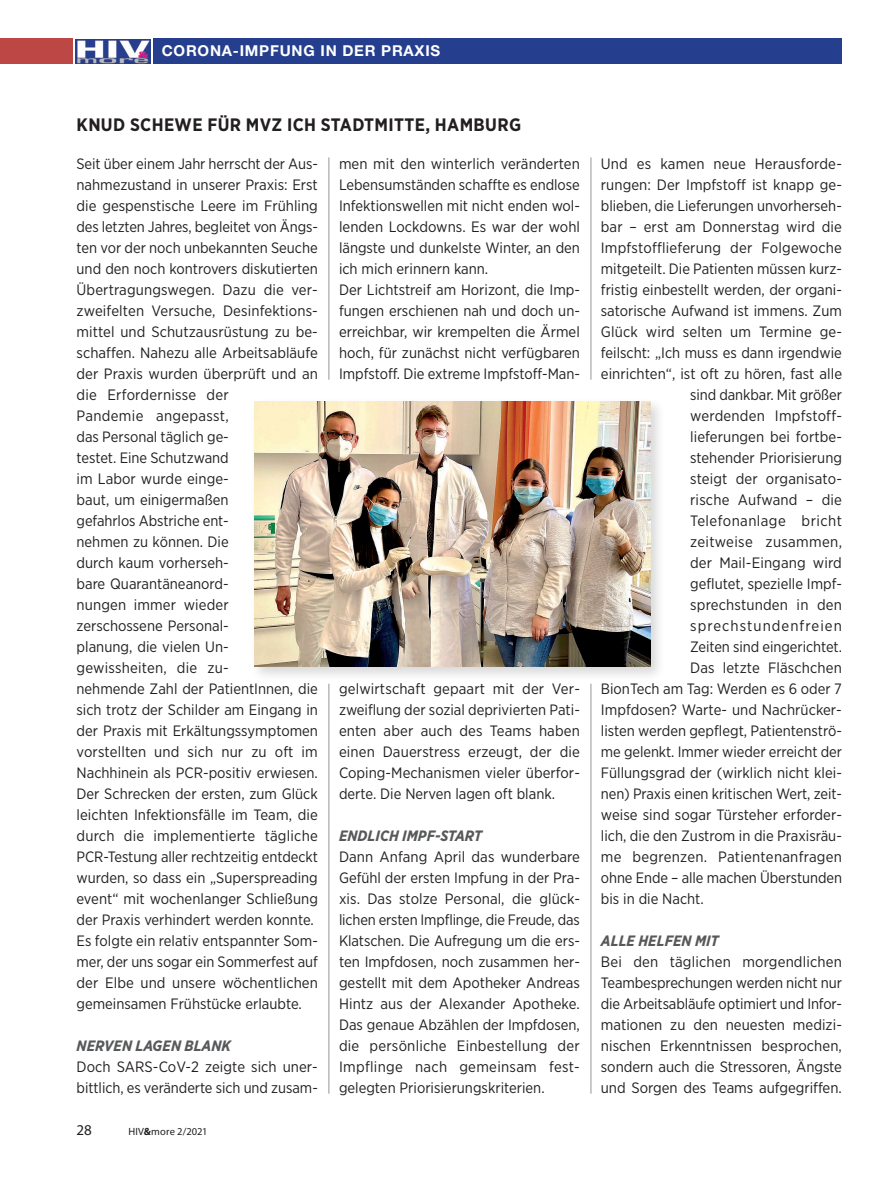
<style>
.page{position:relative;width:893px;height:1191px;background:#fff}
.page>*{position:absolute;margin:0;border:0;box-sizing:border-box;transform-origin:0 0}
.Überschrift_2{font:700 18px "Gotham Narrow";letter-spacing:.02em;color:#231f20}
.Fliesstext{font:15px/21px "Gotham Narrow";color:#231f20;text-align:justify}
.Fliesstext-2{font:15px "Gotham Narrow";letter-spacing:.02em;color:#231f20}
.Fliesstext-3{font:italic 700 15px "Gotham Narrow";color:#57585a}
.Rubriken{font:700 15px "Helvetica Neue";letter-spacing:.05em;color:#fff}
.Fliesstext-4{font:15px "Gotham Narrow";letter-spacing:.03em;color:#231f20}
.Fliesstext-5{font:15px "Gotham Narrow";letter-spacing:.07em;color:#231f20}
.t1{font:15px "Myriad Pro";color:#231f20}
.t2{font:10.5px "Myriad Pro";letter-spacing:.01em;color:#231f20}
.s1{font-weight:700}
</style>
<div class="page">
<div style="left:153px;top:39px;width:689px;height:25px;background:#253f8e"></div>
<img style="left:76px;top:39px;width:74px;height:25px">
<div style="left:0;top:39px;width:72px;height:25px;background:#bc4744"></div>
<hr style="left:328px;top:157px;width:1px;height:222px;background:#939598">
<hr style="left:591px;top:157px;width:1px;height:222px;background:#939598">
<div style="left:250px;top:397px;width:415px;height:285px;background:#231f20;opacity:.17"></div>
<img style="left:255px;top:402px;width:395px;height:264px">
<hr style="left:328px;top:684px;width:1px;height:409px;background:#939598">
<hr style="left:591px;top:684px;width:1px;height:409px;background:#939598">
<p class="Rubriken" style="left:162px;top:41px;width:280px">CORONA-IMPFUNG IN DER PRAXIS</p>
<p class="Überschrift_2" style="left:77px;top:113px;width:446px">KNUD SCHEWE FÜR MVZ ICH STADTMITTE, HAMBURG</p>
<p class="Fliesstext" style="left:77px;top:153px;width:243px;text-align:left">Seit über einem Jahr herrscht der Aus&shy;nahmezustand in unserer Praxis: Erst die gespenstische Leere im Frühling des letzten Jahres, begleitet von Ängs&shy;ten vor der noch unbekannten Seuche und den noch kontrovers diskutierten<br>Übertragungswegen. Dazu die ver&shy;zweifelten Versuche, Desinfektions&shy;mittel und Schutzausrüstung zu be&shy;schaffen. Nahezu alle Arbeitsabläufe der Praxis wurden überprüft und an die Erfordernisse der<br>Pandemie angepasst,<br>das Personal täglich ge-<br>testet. Eine Schutzwand<br>im Labor wurde einge-<br>baut, um einigermaßen<br>gefahrlos Abstriche ent-<br>nehmen zu können. Die<br>durch kaum vorherseh-<br>bare Quarantäneanord-<br>nungen immer wieder zerschossene Personal-<br>planung, die vielen Un&shy;gewissheiten, die zu-<br>nehmende Zahl der PatientInnen, die sich trotz der Schilder am Eingang in der Praxis mit Erkältungssymptomen vorstellten und sich nur zu oft im<br>Nachhinein als PCR-positiv erwiesen.<br>Der Schrecken der ersten, zum Glück leichten Infektionsfälle im Team, die durch die implementierte tägliche<br>PCR-Testung aller rechtzeitig entdeckt wurden, so dass ein „Superspreading event“ mit wochenlanger Schließung der Praxis verhindert werden konnte.</p>
<p class="Fliesstext" style="left:77px;top:930px;width:243px">Es folgte ein relativ entspannter Som&shy;mer, der uns sogar ein Sommerfest auf der Elbe und unsere wöchentlichen gemeinsamen Frühstücke erlaubte.</p>
<p class="Fliesstext-3" style="left:77px;top:1036px;width:156px">NERVEN LAGEN BLANK</p>
<p class="Fliesstext" style="left:77px;top:1056px;width:243px">Doch SARS-CoV-2 zeigte sich uner&shy;bittlich, es veränderte sich und zusam-</p>
<p class="t1" style="left:77px;top:1120px;width:17px">28</p>
<p class="t2" style="left:128px;top:1125px;width:81px">HIV<span class="s1">&amp;</span>more 2/2021</p>
<p class="Fliesstext" style="left:339px;top:153px;width:243px">men mit den winterlich veränderten Lebensumständen schaffte es endlose Infektionswellen mit nicht enden wol&shy;lenden Lockdowns. Es war der wohl längste und dunkelste Winter, an den ich mich erinnern kann.</p>
<p class="Fliesstext" style="left:339px;top:279px;width:242px">Der Lichtstreif am Horizont, die Imp&shy;fungen erschienen nah und doch un&shy;erreichbar, wir krempelten die Ärmel hoch, für zunächst nicht verfügbaren Impfstoff. Die extreme Impfstoff-Man-</p>
<p class="Fliesstext" style="left:339px;top:678px;width:242px">gelwirtschaft gepaart mit der Ver&shy;zweiflung der sozial deprivierten Pati&shy;enten aber auch des Teams haben einen Dauerstress erzeugt, der die Coping-Mechanismen vieler überfor&shy;derte. Die Nerven lagen oft blank.</p>
<p class="Fliesstext-3" style="left:339px;top:826px;width:144px">ENDLICH IMPF-START</p>
<p class="Fliesstext" style="left:339px;top:846px;width:243px">Dann Anfang April das wunderbare Gefühl der ersten Impfung in der Pra&shy;xis. Das stolze Personal, die glück&shy;lichen ersten Impflinge, die Freude, das Klatschen. Die Aufregung um die ers&shy;ten Impfdosen, noch zusammen her&shy;gestellt mit dem Apotheker Andreas Hintz aus der Alexander Apotheke.<br>Das genaue Abzählen der Impfdosen, die persönliche Einbestellung der Impflinge nach gemeinsam fest&shy;gelegten Priorisierungskriterien.</p>
<p class="Fliesstext" style="left:601px;top:153px;width:243px">Und es kamen neue Herausforde-</p>
<p class="Fliesstext" style="left:601px;top:174px;width:243px">rungen: Der Impfstoff ist knapp ge-</p>
<p class="Fliesstext" style="left:601px;top:195px;width:243px">blieben, die Lieferungen unvorherseh-</p>
<p class="Fliesstext" style="left:601px;top:216px;width:243px">bar – erst am Donnerstag wird die</p>
<p class="Fliesstext" style="left:601px;top:237px;width:243px">Impfstofflieferung der Folgewoche</p>
<p class="Fliesstext" style="left:601px;top:258px;width:243px">mitgeteilt. Die Patienten müssen kurz-</p>
<p class="Fliesstext" style="left:601px;top:279px;width:243px">fristig einbestellt werden, der organi-</p>
<p class="Fliesstext" style="left:601px;top:300px;width:243px">satorische Aufwand ist immens. Zum</p>
<p class="Fliesstext" style="left:601px;top:321px;width:243px">Glück wird selten um Termine ge-</p>
<p class="Fliesstext" style="left:601px;top:342px;width:243px">feilscht: „Ich muss es dann irgendwie</p>
<p class="Fliesstext" style="left:601px;top:363px;width:243px">einrichten“, ist oft zu hören, fast alle</p>
<p class="Fliesstext" style="left:690px;top:384px;width:153px">sind dankbar. Mit größer</p>
<p class="Fliesstext" style="left:690px;top:405px;width:153px">werdenden Impfstoff-</p>
<p class="Fliesstext" style="left:690px;top:426px;width:153px">lieferungen bei fortbe-</p>
<p class="Fliesstext" style="left:690px;top:447px;width:153px">stehender Priorisierung</p>
<p class="Fliesstext" style="left:690px;top:468px;width:153px">steigt der organisato-</p>
<p class="Fliesstext" style="left:690px;top:489px;width:153px">rische Aufwand – die</p>
<p class="Fliesstext-4" style="left:690px;top:511px;width:153px">Telefonanlage bricht</p>
<p class="Fliesstext-2" style="left:690px;top:532px;width:153px">zeitweise zusammen,</p>
<p class="Fliesstext" style="left:690px;top:552px;width:153px">der Mail-Eingang wird</p>
<p class="Fliesstext" style="left:690px;top:573px;width:153px">geflutet, spezielle Impf-</p>
<p class="Fliesstext" style="left:690px;top:594px;width:153px">sprechstunden in den</p>
<p class="Fliesstext-5" style="left:690px;top:616px;width:153px">sprechstundenfreien</p>
<p class="Fliesstext" style="left:690px;top:636px;width:153px">Zeiten sind eingerichtet.</p>
<p class="Fliesstext" style="left:690px;top:657px;width:153px">Das letzte Fläschchen</p>
<p class="Fliesstext" style="left:601px;top:678px;width:243px">BionTech am Tag: Werden es 6 oder 7</p>
<p class="Fliesstext" style="left:601px;top:699px;width:242px">Impfdosen? Warte- und Nachrücker-</p>
<p class="Fliesstext" style="left:601px;top:720px;width:243px">listen werden gepflegt, Patientenströ-</p>
<p class="Fliesstext" style="left:601px;top:741px;width:243px">me gelenkt. Immer wieder erreicht der</p>
<p class="Fliesstext" style="left:601px;top:762px;width:243px">Füllungsgrad der (wirklich nicht klei-</p>
<p class="Fliesstext" style="left:601px;top:783px;width:243px">nen) Praxis einen kritischen Wert, zeit-</p>
<p class="Fliesstext" style="left:601px;top:804px;width:243px">weise sind sogar Türsteher erforder-</p>
<p class="Fliesstext" style="left:601px;top:825px;width:243px">lich, die den Zustrom in die Praxisräu-</p>
<p class="Fliesstext-2" style="left:601px;top:847px;width:243px">me begrenzen. Patientenanfragen</p>
<p class="Fliesstext" style="left:601px;top:867px;width:243px">ohne Ende – alle machen Überstunden</p>
<p class="Fliesstext" style="left:601px;top:888px;width:104px">bis in die Nacht.</p>
<p class="Fliesstext-3" style="left:601px;top:931px;width:119px">ALLE HELFEN MIT</p>
<p class="Fliesstext" style="left:601px;top:951px;width:243px">Bei den täglichen morgendlichen Teambesprechungen werden nicht nur die Arbeitsabläufe optimiert und Infor&shy;mationen zu den neuesten medizi&shy;nischen Erkenntnissen besprochen, sondern auch die Stressoren, Ängste und Sorgen des Teams aufgegriffen.</p>
</div>
